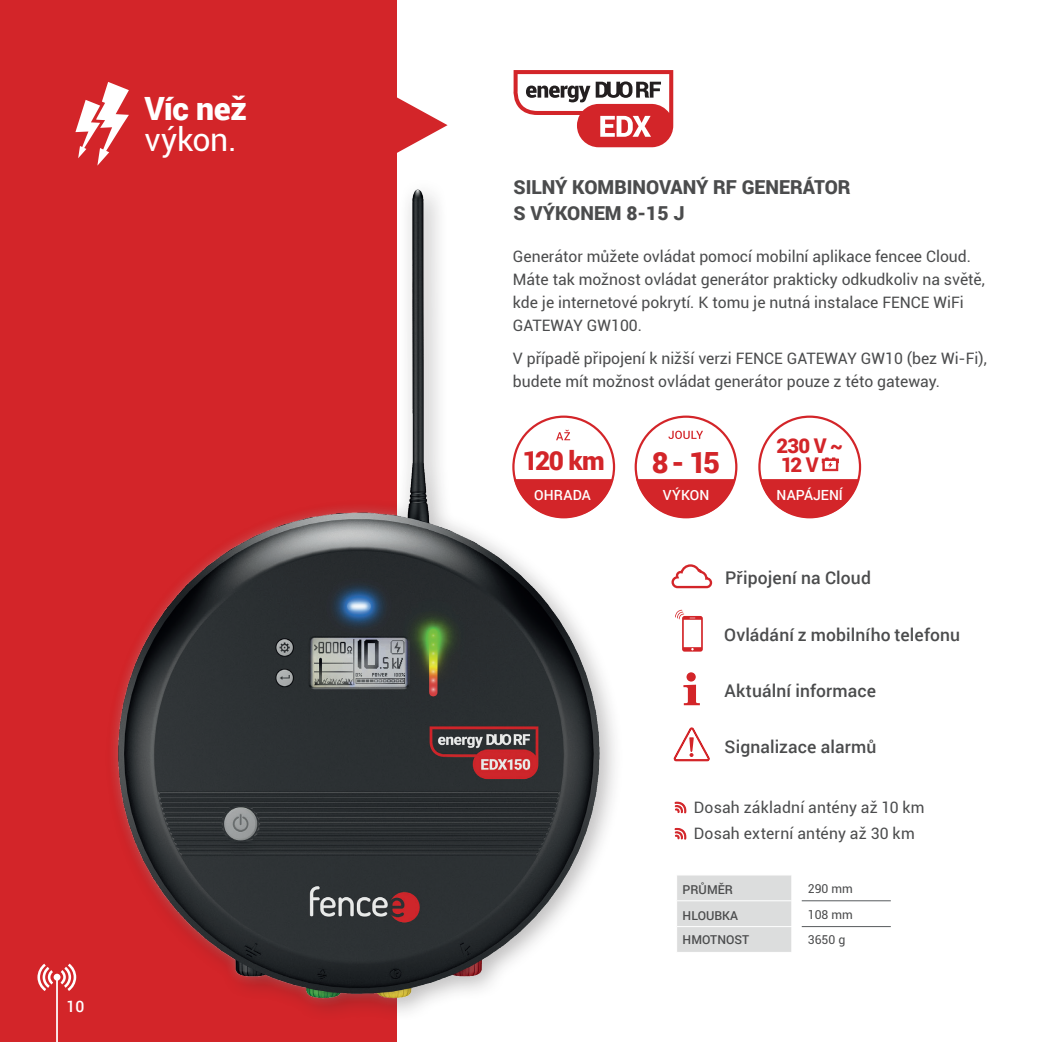
<style>
.page{position:relative;width:1042px;height:1042px;background:#fff}
.page>*{position:absolute;margin:0;border:0;box-sizing:border-box;transform-origin:0 0}
.t1{font:900 32.02px "Roboto";letter-spacing:-.015em;color:#fff}
.t2{font:32.02px "Roboto";letter-spacing:-.01em;color:#fff}
.t3{font:900 29.22px "Roboto";color:#d32529}
.t4{font:900 26.25px "Roboto";color:#d32529}
.t5{font:900 20.3px "Roboto";color:#d32529}
.t6{font:900 19.25px "Roboto";color:#4b4c4d}
.t7{font:500 17.5px "Roboto";letter-spacing:.01em;color:#4b4c4d}
.t8{font:15.75px/22.8px "Roboto";color:#4b4c4d}
.t9{font:500 15.75px "Roboto";color:#fff}
.t10{font:500 14px "Roboto";letter-spacing:.005em;color:#fff}
.t11{font:500 12.25px "Roboto";color:#4b4c4d}
.t12{font:12.25px "Roboto";color:#4b4c4d}
</style>
<div class="page">
<svg style="left:513px;top:70px;width:160px;height:77px"></svg>
<div style="left:0;top:0;width:397px;height:1042px;background:#d32529"></div>
<svg style="left:674px;top:801px;width:12px;height:13px"></svg>
<svg style="left:674px;top:827px;width:12px;height:13px"></svg>
<svg style="left:683px;top:685px;width:17px;height:20px"></svg>
<div style="left:686px;top:672px;width:10px;height:9px;background:#d32529;border-radius:50%"></div>
<svg style="left:673px;top:727px;width:37px;height:35px"></svg>
<svg style="left:397px;top:97px;width:50px;height:56px"></svg>
<img style="left:114px;top:189px;width:502px;height:822px">
<div style="left:512px;top:415px;width:103px;height:103px;border:2px solid #d32529;border-radius:50%"></div>
<svg style="left:514px;top:479px;width:99px;height:38px"></svg>
<svg style="left:556px;top:430px;width:14px;height:10px"></svg>
<div style="left:634px;top:415px;width:103px;height:103px;border:2px solid #d32529;border-radius:50%"></div>
<svg style="left:636px;top:479px;width:99px;height:38px"></svg>
<svg style="left:668px;top:431px;width:35px;height:8px"></svg>
<div style="left:758px;top:415px;width:103px;height:103px;border:2px solid #d32529;border-radius:50%"></div>
<svg style="left:822px;top:458px;width:16px;height:13px"></svg>
<svg style="left:760px;top:479px;width:99px;height:38px"></svg>
<svg style="left:75px;top:82px;width:54px;height:84px"></svg>
<svg style="left:671px;top:564px;width:42px;height:25px"></svg>
<div style="left:677px;top:875px;width:114px;height:77px;background:#dcdddd"></div>
<hr style="left:802px;top:900px;width:89px;height:1px;background:#575b5d">
<hr style="left:802px;top:926px;width:89px;height:1px;background:#575b5d">
<hr style="left:676px;top:900px;width:116px;height:1px;background:#fff">
<hr style="left:676px;top:926px;width:116px;height:1px;background:#fff">
<svg style="left:675px;top:610px;width:28px;height:41px"></svg>
<svg style="left:37px;top:963px;width:39px;height:79px"></svg>
<p class="t1" style="left:144px;top:86px;width:104px">Víc než</p>
<p class="t2" style="left:144px;top:118px;width:94px">výkon.</p>
<p class="t9" style="left:66px;top:995px;width:20px">10</p>
<p class="t6" style="left:513px;top:173px;width:338px">SILNÝ KOMBINOVANÝ RF GENERÁTOR</p>
<p class="t6" style="left:513px;top:200px;width:172px">S VÝKONEM 8-15 J</p>
<p class="t8" style="left:513px;top:245px;width:473px">Generátor můžete ovládat pomocí mobilní aplikace fencee Cloud.<br>Máte tak možnost ovládat generátor prakticky odkudkoliv na světě, kde je internetové pokrytí. K tomu je nutná instalace FENCE WiFi GATEWAY GW100.</p>
<p class="t8" style="left:513px;top:346px;width:475px">V případě připojení k nižší verzi FENCE GATEWAY GW10 (bez Wi-Fi), budete mít možnost ovládat generátor pouze z této gateway.</p>
<p class="t4" style="left:523px;top:442px;width:83px">120 km</p>
<p class="t10" style="left:534px;top:485px;width:58px">OHRADA</p>
<p class="t3" style="left:652px;top:442px;width:70px">8 - 15</p>
<p class="t10" style="left:663px;top:485px;width:48px">VÝKON</p>
<p class="t5" style="left:776px;top:431px;width:68px">230 V ~</p>
<p class="t5" style="left:781px;top:450px;width:39px">12 V</p>
<p class="t10" style="left:776px;top:485px;width:68px">NAPÁJENÍ</p>
<p class="t7" style="left:725px;top:566px;width:147px">Připojení na Cloud</p>
<p class="t7" style="left:724px;top:623px;width:237px">Ovládání z mobilního telefonu</p>
<p class="t7" style="left:724px;top:679px;width:153px">Aktuální informace</p>
<p class="t7" style="left:724px;top:734px;width:153px">Signalizace alarmů</p>
<p class="t8" style="left:694px;top:795px;width:232px">Dosah základní antény až 10 km</p>
<p class="t8" style="left:694px;top:822px;width:222px">Dosah externí antény až 30 km</p>
<p class="t11" style="left:682px;top:881px;width:52px">PRŮMĚR</p>
<p class="t12" style="left:808px;top:880px;width:47px">290 mm</p>
<p class="t11" style="left:682px;top:906px;width:57px">HLOUBKA</p>
<p class="t12" style="left:808px;top:905px;width:47px">108 mm</p>
<p class="t11" style="left:682px;top:930px;width:68px">HMOTNOST</p>
<p class="t12" style="left:808px;top:931px;width:39px">3650 g</p>
</div>
